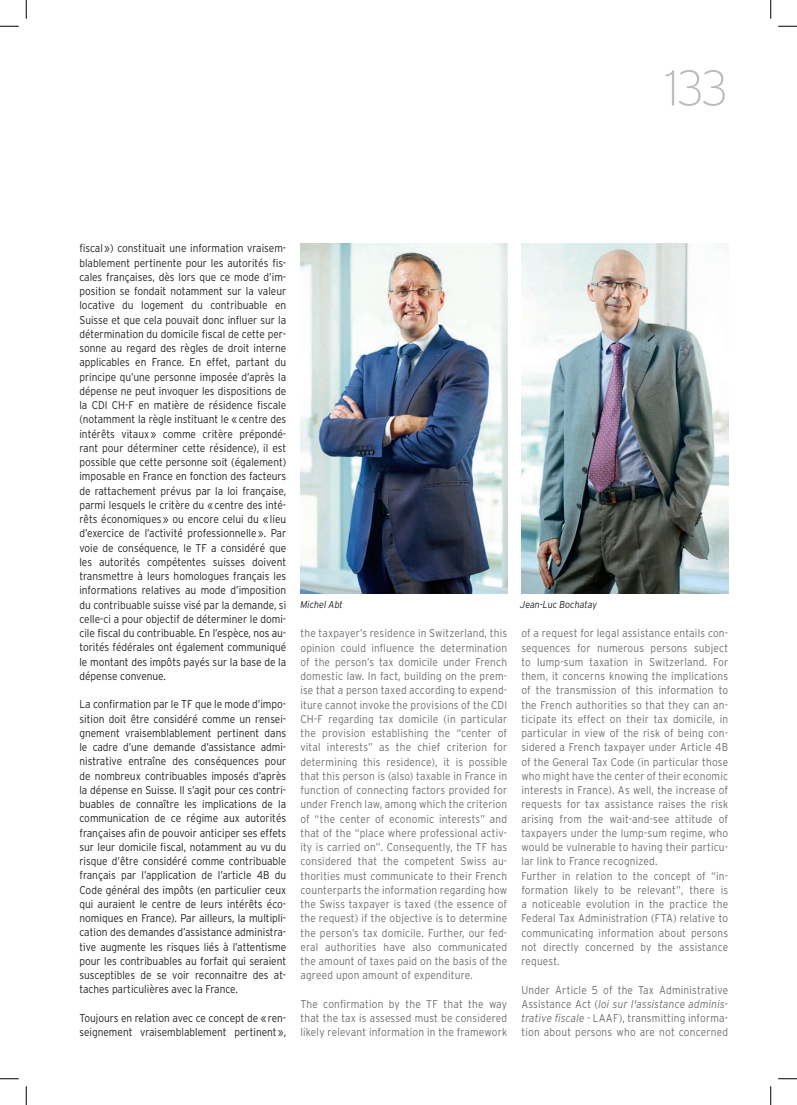
<style>
.page{position:relative;width:797px;height:1105px;background:#fff}
.page>*{position:absolute;margin:0;border:0;box-sizing:border-box;transform-origin:0 0}
.t1{font:200 50px "Interstate";color:#bcbdc0}
.t2{font:300 11.25px/14.2px "Interstate";color:#231f20;text-align:justify;scale:.9 1}
.t3{font:300 11.25px/14.2px "Interstate";letter-spacing:.02em;color:#6c6d70;text-align:justify;scale:.9 1}
.t4{font:italic 300 10px "Interstate";color:#231f20;scale:.9 1}
.s1{font-style:italic}
</style>
<div class="page">
<img style="left:300px;top:243px;width:207px;height:350px">
<img style="left:521px;top:243px;width:207px;height:350px">
<svg style="left:0;top:25px;width:19px;height:2px"></svg>
<svg style="left:778px;top:25px;width:19px;height:2px"></svg>
<svg style="left:0;top:1078px;width:19px;height:1px"></svg>
<svg style="left:778px;top:1078px;width:19px;height:1px"></svg>
<svg style="left:25px;top:0;width:2px;height:19px"></svg>
<svg style="left:25px;top:1086px;width:2px;height:19px"></svg>
<svg style="left:770px;top:0;width:1px;height:19px"></svg>
<svg style="left:770px;top:1086px;width:1px;height:19px"></svg>
<h1 class="t1" style="left:664px;top:61px;width:65px">133</h1>
<p class="t2" style="left:79px;top:241px;width:231px">fiscal») constituait une information vraisem&shy;blablement pertinente pour les autorités fis&shy;cales françaises, dès lors que ce mode d’im&shy;position se fondait notamment sur la valeur locative du logement du contribuable en Suisse et que cela pouvait donc influer sur la détermination du domicile fiscal de cette per&shy;sonne au regard des règles de droit interne applicables en France. En effet, partant du principe qu’une personne imposée d’après la dépense ne peut invoquer les dispositions de la CDI CH-F en matière de résidence fiscale (notamment la règle instituant le «centre des intérêts vitaux» comme critère prépondé&shy;rant pour déterminer cette résidence), il est possible que cette personne soit (également) imposable en France en fonction des facteurs de rattachement prévus par la loi française, parmi lesquels le critère du «centre des inté&shy;rêts économiques» ou encore celui du «lieu d’exercice de l’activité professionnelle». Par voie de conséquence, le TF a considéré que les autorités compétentes suisses doivent transmettre à leurs homologues français les informations relatives au mode d’imposition du contribuable suisse visé par la demande, si celle-ci a pour objectif de déterminer le domi&shy;cile fiscal du contribuable. En l’espèce, nos au&shy;torités fédérales ont également communiqué le montant des impôts payés sur la base de la dépense convenue.</p>
<p class="t2" style="left:79px;top:697px;width:231px">La confirmation par le TF que le mode d’impo&shy;sition doit être considéré comme un rensei&shy;gnement vraisemblablement pertinent dans le cadre d’une demande d’assistance admi&shy;nistrative entraîne des conséquences pour de nombreux contribuables imposés d’après la dépense en Suisse. Il s’agit pour ces contri&shy;buables de connaître les implications de la communication de ce régime aux autorités françaises afin de pouvoir anticiper ses effets sur leur domicile fiscal, notamment au vu du risque d’être considéré comme contribuable français par l’application de l’article 4B du Code général des impôts (en particulier ceux qui auraient le centre de leurs intérêts éco&shy;nomiques en France). Par ailleurs, la multipli&shy;cation des demandes d’assistance administra&shy;tive augmente les risques liés à l’attentisme pour les contribuables au forfait qui seraient susceptibles de se voir reconnaitre des at&shy;taches particulières avec la France.</p>
<p class="t2" style="left:79px;top:1011px;width:231px">Toujours en relation avec ce concept de «ren&shy;seignement vraisemblablement pertinent»,</p>
<p class="t4" style="left:300px;top:599px;width:49px">Michel Abt</p>
<p class="t4" style="left:520px;top:599px;width:87px">Jean-Luc Bochatay</p>
<p class="t3" style="left:300px;top:626px;width:231px">the taxpayer’s residence in Switzerland, this opinion could influence the determination of the person’s tax domicile under French domestic law. In fact, building on the prem&shy;ise that a person taxed according to expend&shy;iture cannot invoke the provisions of the CDI CH-F regarding tax domicile (in particular the provision establishing the “center of vital interests” as the chief criterion for determining this residence), it is possible that this person is (also) taxable in France in function of connecting factors provided for under French law, among which the criterion of “the center of economic interests” and that of the “place where professional activ&shy;ity is carried on”. Consequently, the TF has considered that the competent Swiss au&shy;thorities must communicate to their French counterparts the information regarding how the Swiss taxpayer is taxed (the essence of the request) if the objective is to determine the person’s tax domicile. Further, our fed&shy;eral authorities have also communicated the amount of taxes paid on the basis of the agreed upon amount of expenditure.</p>
<p class="t3" style="left:300px;top:997px;width:231px">The confirmation by the TF that the way that the tax is assessed must be considered likely relevant information in the framework</p>
<p class="t3" style="left:521px;top:626px;width:231px">of a request for legal assistance entails con&shy;sequences for numerous persons subject to lump-sum taxation in Switzerland. For them, it concerns knowing the implications of the transmission of this information to the French authorities so that they can an&shy;ticipate its effect on their tax domicile, in particular in view of the risk of being con&shy;sidered a French taxpayer under Article 4B of the General Tax Code (in particular those who might have the center of their economic interests in France). As well, the increase of requests for tax assistance raises the risk arising from the wait-and-see attitude of taxpayers under the lump-sum regime, who would be vulnerable to having their particu&shy;lar link to France recognized.</p>
<p class="t3" style="left:521px;top:868px;width:231px">Further in relation to the concept of “in&shy;formation likely to be relevant”, there is a noticeable evolution in the practice the Federal Tax Administration (FTA) relative to communicating information about persons not directly concerned by the assistance request.</p>
<p class="t3" style="left:521px;top:982px;width:231px">Under Article 5 of the Tax Administrative Assistance Act (<span class="s1">loi sur l'assistance adminis&shy;trative fiscale</span> - LAAF), transmitting informa&shy;tion about persons who are not concerned</p>
</div>
